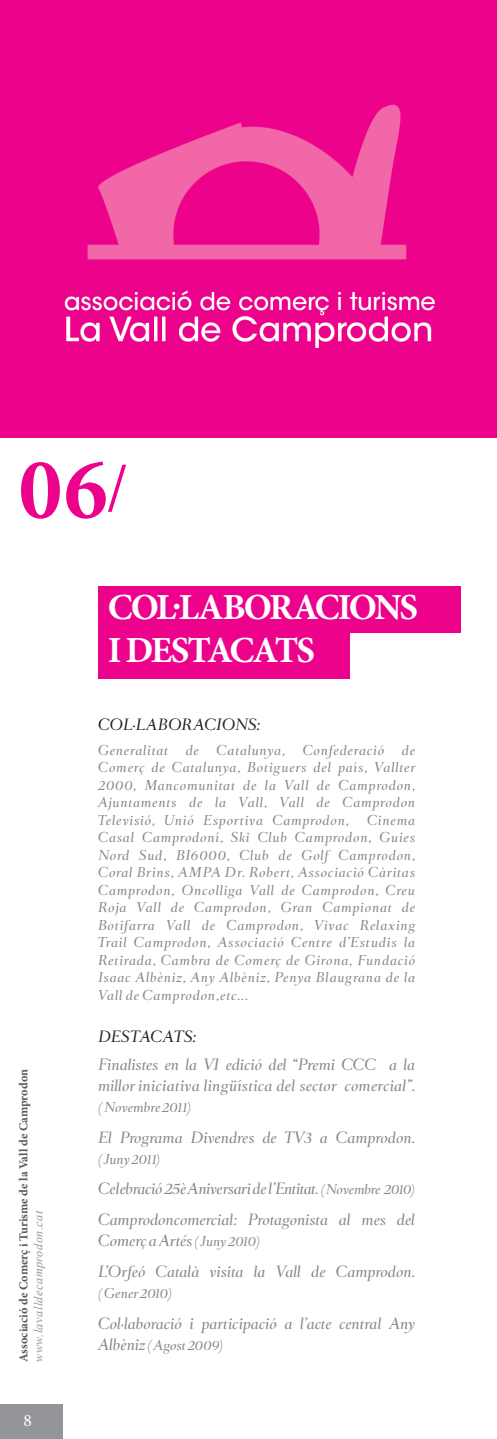
<style>
.page{position:relative;width:497px;height:1439px;background:#fff}
.page>*{position:absolute;margin:0;border:0;box-sizing:border-box;transform-origin:0 0}
.t1{font:700 87.5px "Minion Pro";color:#ed028c}
.t2{font:700 36.75px "Minion Pro";letter-spacing:-.06em;color:#fff}
.t3{font:17.5px "Minion Pro";color:#fff}
.t4{font:italic 14px/21px "Romain BP Headline";letter-spacing:-.005em;color:#848689}
.t5{font:italic 14px "Romain BP Headline";letter-spacing:-.025em;color:#848689}
.t6{font:italic 14px "Romain BP Headline";letter-spacing:.005em;color:#231f20}
.t7{font:italic 12.25px/17.5px "Romain BP Headline";letter-spacing:.055em;color:#848689;text-align:justify}
.t8{font:700 12.25px "Minion Pro";color:#57585a}
.t9{font:italic 12.25px "Romain BP Headline";color:#848689}
.t10{font:italic 12.25px "Times New Roman";letter-spacing:.04em;color:#939598}
.t11{font:italic 12.25px "Romain BP Headline";letter-spacing:-.01em;color:#848689}
.s1{font-weight:400;font-size:66.5px}
.s2{font-size:12.25px}
.s3{font-size:14px}
</style>
<div class="page">
<div style="left:0;top:1404px;width:63px;height:35px;background:#939598"></div>
<img style="left:0;top:0;width:496px;height:437px">
<div style="left:98px;top:586px;width:361px;height:46px;background:#ed028c"></div>
<div style="left:98px;top:632px;width:250px;height:46px;background:#ed028c"></div>
<p class="t1" style="left:19px;top:428px;width:111px">06<span class="s1">/</span></p>
<p class="t8" style="left:15px;top:1362px;width:294px;rotate:-90deg">Associació de Comerç i Turisme de la Vall de Camprodon</p>
<p class="t10" style="left:30px;top:1362px;width:153px;rotate:-90deg">www.lavalldecamprodon.cat</p>
<h3 class="t3" style="left:23px;top:1408px;width:10px">8</h3>
<p class="t2" style="left:108px;top:581px;width:311px">COL·LABORACIONS</p>
<p class="t2" style="left:108px;top:625px;width:208px">I DESTACATS</p>
<p class="t6" style="left:98px;top:717px;width:163px">COL·LABORACIONS:</p>
<p class="t7" style="left:98px;top:741px;width:72px">Generalitat</p>
<p class="t7" style="left:185px;top:741px;width:15px">de</p>
<p class="t7" style="left:216px;top:741px;width:70px">Catalunya,</p>
<p class="t7" style="left:302px;top:741px;width:83px">Confederació</p>
<p class="t7" style="left:98px;top:741px;width:318px;text-indent:303px">de Comerç de Catalunya, Botiguers del país, Vallter 2000, Mancomunitat de la Vall de Camprodon, Ajuntaments de la Vall, Vall de Camprodon Televisió, Unió Esportiva Camprodon,</p>
<p class="t7" style="left:98px;top:811px;width:318px;text-indent:269px">Cinema Casal Camprodoní, Ski Club Camprodon, Guies Nord Sud, BI6000, Club de Golf Camprodon, Coral Brins, AMPA Dr. Robert, Associació Càritas Camprodon, Oncolliga Vall de Camprodon, Creu Roja Vall de Camprodon, Gran Campionat de Botifarra Vall de Camprodon, Vivac Relaxing Trail Camprodon, Associació Centre d’Estudis la Retirada, Cambra de Comerç de Girona, Fundació Isaac Albèniz, Any Albèniz, Penya Blaugrana de la Vall de Camprodon,etc...</p>
<p class="t6" style="left:98px;top:1028px;width:100px">DESTACATS:</p>
<p class="t4" style="left:98px;top:1054px;width:318px">Finalistes en la VI edició del “Premi CCC a la millor iniciativa lingüística del sector comercial”.</p>
<p class="t9" style="left:98px;top:1100px;width:94px">( Novembre 2011)</p>
<p class="t4" style="left:98px;top:1127px;width:318px">El Programa Divendres de TV3 a Camprodon.</p>
<p class="t11" style="left:98px;top:1152px;width:64px">( Juny 2011)</p>
<p class="t5" style="left:98px;top:1181px;width:318px">Celebració 25è Aniversari de l’Entitat. <span class="s2">( Novembre 2010)</span></p>
<p class="t4" style="left:98px;top:1210px;width:318px">Camprodoncomercial: Protagonista al mes del<br>Comerç a Artés <span class="s2">( Juny 2010)</span></p>
<p class="t4" style="left:98px;top:1262px;width:318px">L’Orfeó Català visita la Vall de Camprodon.</p>
<p class="t9" style="left:98px;top:1287px;width:75px">( Gener 2010)</p>
<p class="t4" style="left:98px;top:1314px;width:318px">Col·laboració i participació a l’acte central Any</p>
<p class="t9" style="left:98px;top:1339px;width:126px"><span class="s3">Albèniz</span> ( Agost 2009)</p>
</div>
